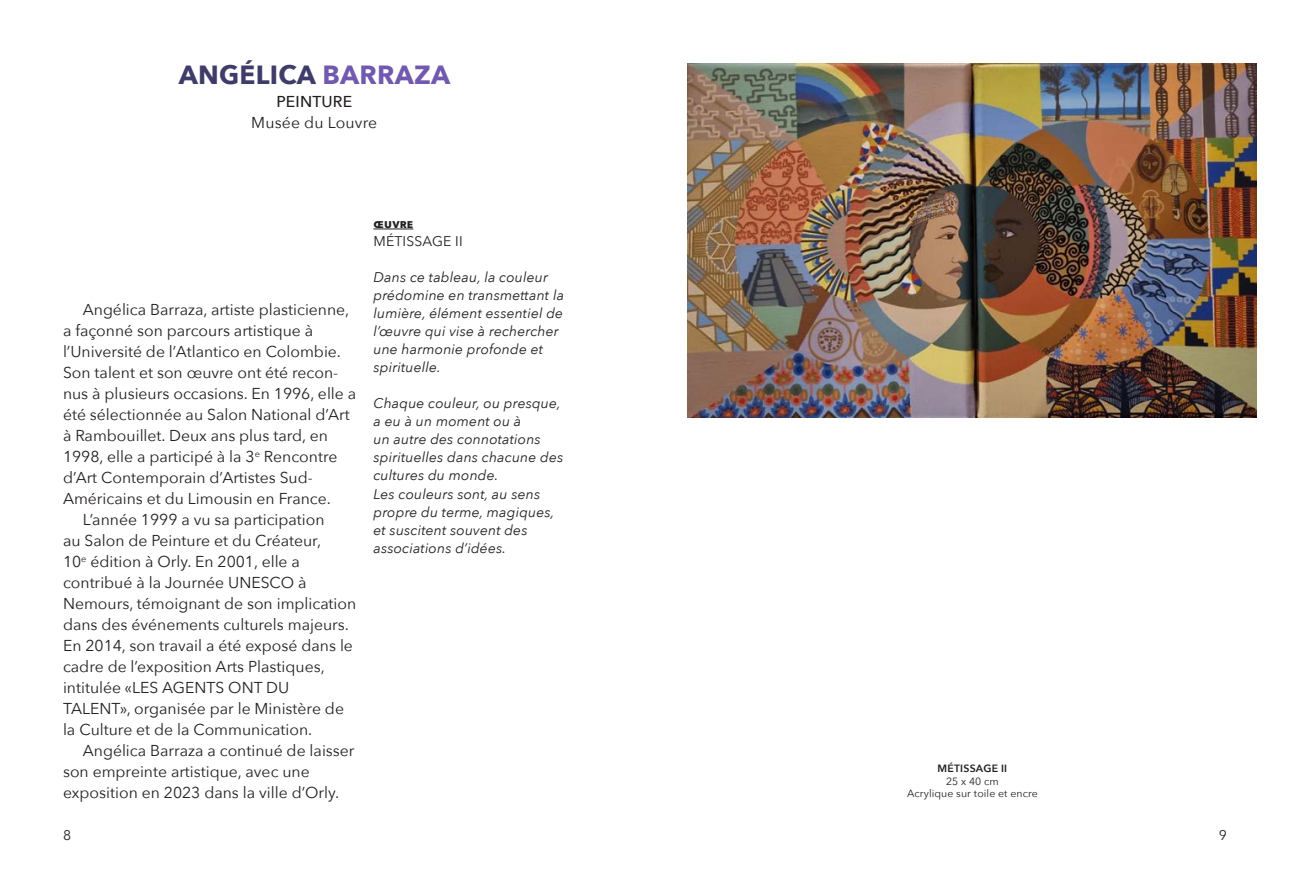
<style>
.page{position:relative;width:1290px;height:893px;background:#fff}
.page>*{position:absolute;margin:0;border:0;box-sizing:border-box;transform-origin:0 0}
.nom_artiste{font:700 26.25px "Avenir Next";letter-spacing:.01em;color:#3f3c69}
.musee{font:15.75px "Avenir Next";color:#231f20}
.medium{font:500 15.75px "Avenir Next";letter-spacing:.01em;color:#231f20}
.explication_oeuvre{font:italic 14px/18px "Avenir Next";letter-spacing:.01em;color:#231f20}
.explication_oeuvre-2{font:14px "Avenir Next";letter-spacing:.01em;color:#231f20}
.mot_oeuvre{font:700 12.25px "Avenir Next";letter-spacing:.02em;color:#231f20}
.legendes_oeuvre{font:10.5px "Avenir Next";letter-spacing:.01em;color:#231f20}
.legendes_oeuvre-2{font:600 10.5px "Avenir Next";letter-spacing:.02em;color:#231f20}
.s1{color:#7159af}
</style>
<div class="page">
<img style="left:687px;top:63px;width:569px;height:354px">
<hr style="left:373px;top:229px;width:40px;height:1px;background:#231f20">
<p class="nom_artiste" style="left:179px;top:52px;width:273px">ANGÉLICA <span class="s1">BARRAZA</span></p>
<p class="medium" style="left:276px;top:88px;width:77px">PEINTURE</p>
<p class="musee" style="left:251px;top:109px;width:127px">Musée du Louvre</p>
<p class="musee" style="left:83px;top:296px;width:268px">Angélica Barraza, artiste plasticienne,</p>
<p class="musee" style="left:63px;top:317px;width:252px">a façonné son parcours artistique à</p>
<p class="musee" style="left:63px;top:338px;width:280px">l’Université de l’Atlantico en Colombie.</p>
<p class="musee" style="left:63px;top:359px;width:277px">Son talent et son œuvre ont été recon-</p>
<p class="musee" style="left:63px;top:380px;width:295px">nus à plusieurs occasions. En 1996, elle a</p>
<p class="musee" style="left:63px;top:401px;width:288px">été sélectionnée au Salon National d’Art</p>
<p class="musee" style="left:63px;top:422px;width:266px">à Rambouillet. Deux ans plus tard, en</p>
<p class="musee" style="left:63px;top:443px;width:276px">1998, elle a participé à la 3<sup>e</sup> Rencontre</p>
<p class="musee" style="left:63px;top:464px;width:251px">d’Art Contemporain d’Artistes Sud-</p>
<p class="musee" style="left:63px;top:485px;width:269px">Américains et du Limousin en France.</p>
<p class="musee" style="left:83px;top:506px;width:243px">L’année 1999 a vu sa participation</p>
<p class="musee" style="left:63px;top:527px;width:260px">au Salon de Peinture et du Créateur,</p>
<p class="musee" style="left:63px;top:548px;width:238px">10<sup>e</sup> édition à Orly. En 2001, elle a</p>
<p class="musee" style="left:63px;top:569px;width:245px">contribué à la Journée UNESCO à</p>
<p class="musee" style="left:63px;top:590px;width:295px">Nemours, témoignant de son implication</p>
<p class="musee" style="left:63px;top:611px;width:287px">dans des événements culturels majeurs.</p>
<p class="musee" style="left:63px;top:632px;width:291px">En 2014, son travail a été exposé dans le</p>
<p class="musee" style="left:63px;top:653px;width:263px">cadre de l’exposition Arts Plastiques,</p>
<p class="musee" style="left:63px;top:674px;width:228px">intitulée «LES AGENTS ONT DU</p>
<p class="musee" style="left:63px;top:695px;width:282px">TALENT», organisée par le Ministère de</p>
<p class="musee" style="left:63px;top:716px;width:251px">la Culture et de la Communication.</p>
<p class="musee" style="left:83px;top:737px;width:273px">Angélica Barraza a continué de laisser</p>
<p class="musee" style="left:63px;top:758px;width:248px">son empreinte artistique, avec une</p>
<p class="musee" style="left:63px;top:779px;width:278px">exposition en 2023 dans la ville d’Orly.</p>
<p class="mot_oeuvre" style="left:373px;top:213px;width:41px">œuvre</p>
<p class="explication_oeuvre-2" style="left:373px;top:229px;width:91px">MÉTISSAGE II</p>
<p class="explication_oeuvre" style="left:373px;top:268px;width:192px">Dans ce tableau, la couleur prédomine en transmettant la lumière, élément essentiel de l’œuvre qui vise à rechercher une harmonie profonde et spirituelle.</p>
<p class="explication_oeuvre" style="left:373px;top:394px;width:189px">Chaque couleur, ou presque, a eu à un moment ou à</p>
<p class="explication_oeuvre" style="left:373px;top:430px;width:191px">un autre des connotations spirituelles dans chacune des cultures du monde.</p>
<p class="explication_oeuvre" style="left:373px;top:484px;width:183px">Les couleurs sont, au sens propre du terme, magiques, et suscitent souvent des</p>
<p class="explication_oeuvre" style="left:373px;top:538px;width:134px">associations d’idées.</p>
<p class="legendes_oeuvre-2" style="left:937px;top:759px;width:71px">MÉTISSAGE II</p>
<p class="legendes_oeuvre" style="left:946px;top:772px;width:54px">25 x 40 cm</p>
<p class="legendes_oeuvre" style="left:907px;top:785px;width:132px">Acrylique sur toile et encre</p>
<p class="explication_oeuvre-2" style="left:63px;top:823px;width:10px">8</p>
<p class="explication_oeuvre-2" style="left:1219px;top:823px;width:10px">9</p>
</div>
